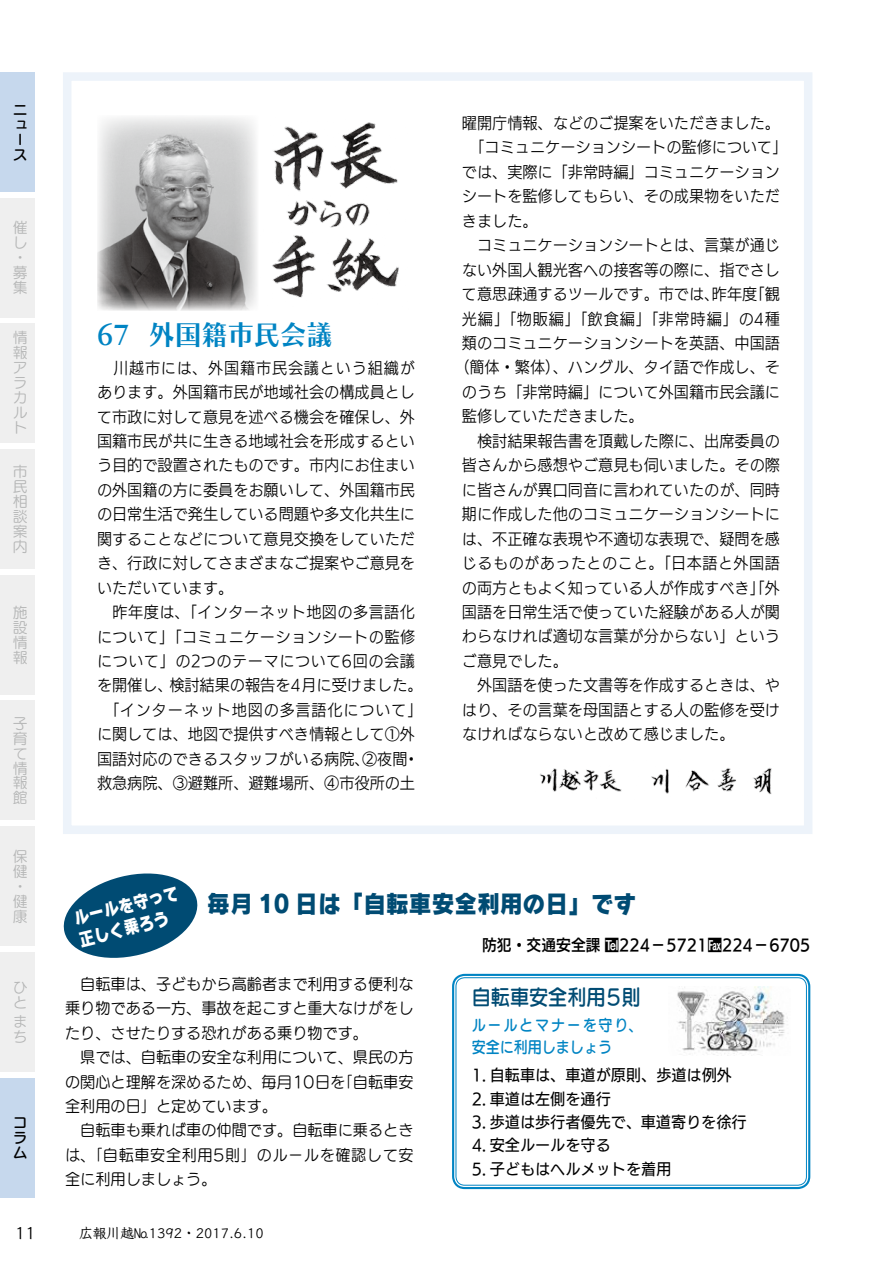
<style>
.page{position:relative;width:893px;height:1263px;background:#fff}
.page>*{position:absolute;margin:0;border:0;box-sizing:border-box;transform-origin:0 0}
.t1{font:27.6px "Chiaro Std B";color:#0084c3;scale:.95 1}
.t2{font:24.45px "Rodin Wanpaku Pro EB";color:#004b73;scale:.93 1}
.t3{font:21.3px "UD Marugo Small Pr 6 DB";color:#004b73;scale:.9 1}
.t4{font:18px/22.4px "Rodin Wanpaku Pro EB";color:#fff;scale:.85 1}
.t5{font:16.95px "Klee Pro DB";color:#000}
.t6{font:15.9px/24.5px "UD Kakugo Small Pr 6 R";color:#000;scale:.95 1}
.t7{font:15.9px/24.5px "UD Marugo Small Pr 6 M";color:#000;scale:.95 1}
.t8{font:15.9px "UD Kakugo Small Pr 6 M";color:#000;scale:.95 1}
.t9{font:15.9px "UD Kakugo Small Pr 6 DB";color:#000;scale:.93 1}
.t10{font:15.9px "UD Kakugo Small Pr 6 R";letter-spacing:.06em;color:#000;scale:.95 1}
.t11{font:15.9px "UD Kakugo Small Pr 6 R";letter-spacing:.03em;color:#000;scale:.95 1}
.t12{font:15.9px/22.4px "UD Marugo Small Pr 6 DB";letter-spacing:.065em;color:#0084c3;scale:.88 1}
.t13{font:14.85px/14.9px "UD Marugo Small Pr 6 M";color:#b5b6b6;text-align:justify}
.t14{font:14.85px/14.9px "UD Marugo Small Pr 6 DB";color:#000;text-align:justify}
.t15{font:13.8px "Klee Pro DB";color:#000}
.s1{font-family:"FOT Kigou Tsushin A"}
</style>
<div class="page">
<div style="left:0;top:701px;width:34px;height:119px;background:#efefef"></div>
<div style="left:0;top:575px;width:34px;height:119px;background:#efefef"></div>
<div style="left:0;top:826px;width:34px;height:120px;background:#efefef"></div>
<div style="left:0;top:449px;width:34px;height:119px;background:#efefef"></div>
<div style="left:0;top:324px;width:34px;height:119px;background:#efefef"></div>
<div style="left:0;top:198px;width:34px;height:119px;background:#efefef"></div>
<div style="left:0;top:952px;width:34px;height:119px;background:#efefef"></div>
<div style="left:0;top:1078px;width:34px;height:119px;background:#c6d8ed"></div>
<div style="left:63px;top:72px;width:749px;height:762px;border:9px solid #edf3fa"></div>
<img style="left:272px;top:122px;width:127px;height:176px">
<img style="left:97px;top:117px;width:160px;height:194px">
<img style="left:540px;top:768px;width:232px;height:26px">
<div style="left:0;top:72px;width:34px;height:119px;background:#c6d8ed"></div>
<svg style="left:63px;top:873px;width:135px;height:85px"></svg>
<div style="left:452px;top:974px;width:358px;height:215px;border:2px solid #0084c3;border-radius:12px"></div>
<div style="left:456px;top:977px;width:351px;height:208px;border:1px solid #0084c3;border-radius:9px"></div>
<img style="left:677px;top:986px;width:108px;height:69px">
<p class="t14" style="left:13px;top:103px;width:15px;text-align:left">ニュース</p>
<p class="t13" style="left:13px;top:221px;width:16px;text-align:left">催し・募集</p>
<p class="t13" style="left:13px;top:331px;width:16px">情報アラカルト</p>
<p class="t13" style="left:13px;top:465px;width:16px">市民相談案内</p>
<p class="t13" style="left:13px;top:605px;width:16px">施設情報</p>
<p class="t13" style="left:13px;top:716px;width:16px">子育て情報館</p>
<p class="t13" style="left:13px;top:849px;width:16px;text-align:left">保健・健康</p>
<p class="t13" style="left:13px;top:980px;width:16px">ひと</p>
<p class="t13" style="left:13px;top:1015px;width:15px">まち</p>
<p class="t14" style="left:13px;top:1116px;width:15px">コラム</p>
<h1 class="t1" style="left:97px;top:317px;width:250px">67 外国籍市民会議</h1>
<p class="t6" style="left:97px;top:356px;width:344px;text-indent:16px">川越市には、外国籍市民会議という組織があります。外国籍市民が地域社会の構成員として市政に対して意見を述べる機会を確保し、外国籍市民が共に生きる地域社会を形成するという目的で設置されたものです。市内にお住まいの外国籍の方に委員をお願いして、外国籍市民の日常生活で発生している問題や多文化共生に関することなどについて意見交換をしていただき、行政に対してさまざまなご提案やご意見をいただいています。<br>　昨年度は、「インターネット地図の多言語化について」「コミュニケーションシートの監修について」の2つのテーマについて6回の会議を開催し、検討結果の報告を4月に受けました。　「インターネット地図の多言語化について」に関しては、地図で提供すべき情報として①外国語対応のできるスタッフがいる病院、②夜間・救急病院、③避難所、避難場所、④市役所の土</p>
<p class="t6" style="left:462px;top:111px;width:336px">曜開庁情報、などのご提案をいただきました。</p>
<p class="t6" style="left:462px;top:136px;width:344px">　「コミュニケーションシートの監修について」</p>
<p class="t6" style="left:462px;top:160px;width:336px">では、実際に「非常時編」コミュニケーション</p>
<p class="t6" style="left:462px;top:185px;width:336px">シートを監修してもらい、その成果物をいただ</p>
<p class="t6" style="left:462px;top:209px;width:81px">きました。</p>
<p class="t6" style="left:462px;top:234px;width:336px">　コミュニケーションシートとは、言葉が通じ</p>
<p class="t6" style="left:462px;top:258px;width:336px">ない外国人観光客への接客等の際に、指でさし</p>
<p class="t6" style="left:462px;top:282px;width:336px">て意思疎通するツールです。市では、昨年度「観</p>
<p class="t10" style="left:462px;top:310px;width:336px">光編」「物販編」「飲食編」「非常時編」の4種</p>
<p class="t6" style="left:462px;top:331px;width:336px">類のコミュニケーションシートを英語、中国語</p>
<p class="t6" style="left:454px;top:356px;width:344px">（簡体・繁体）、ハングル、タイ語で作成し、そ</p>
<p class="t6" style="left:462px;top:380px;width:336px">のうち「非常時編」について外国籍市民会議に</p>
<p class="t6" style="left:462px;top:405px;width:193px">監修していただきました。</p>
<p class="t6" style="left:462px;top:429px;width:336px">　検討結果報告書を頂戴した際に、出席委員の</p>
<p class="t6" style="left:462px;top:454px;width:336px">皆さんから感想やご意見も伺いました。その際</p>
<p class="t6" style="left:462px;top:478px;width:336px">に皆さんが異口同音に言われていたのが、同時</p>
<p class="t6" style="left:462px;top:502px;width:336px">期に作成した他のコミュニケーションシートに</p>
<p class="t6" style="left:462px;top:527px;width:336px">は、不正確な表現や不適切な表現で、疑問を感</p>
<p class="t11" style="left:462px;top:554px;width:336px">じるものがあったとのこと。「日本語と外国語</p>
<p class="t6" style="left:462px;top:576px;width:336px">の両方ともよく知っている人が作成すべき」「外</p>
<p class="t6" style="left:462px;top:600px;width:336px">国語を日常生活で使っていた経験がある人が関</p>
<p class="t6" style="left:462px;top:625px;width:336px">わらなければ適切な言葉が分からない」という</p>
<p class="t6" style="left:462px;top:649px;width:113px">ご意見でした。</p>
<p class="t6" style="left:462px;top:673px;width:336px">　外国語を使った文書等を作成するときは、や</p>
<p class="t6" style="left:462px;top:698px;width:336px">はり、その言葉を母国語とする人の監修を受け</p>
<p class="t6" style="left:462px;top:722px;width:289px">なければならないと改めて感じました。</p>
<p class="t4" style="left:71px;top:906px;width:128px;rotate:-14deg">ルールを守って正しく乗ろう</p>
<p class="t7" style="left:65px;top:972px;width:368px">　自転車は、子どもから高齢者まで利用する便利な乗り物である一方、事故を起こすと重大なけがをしたり、させたりする恐れがある乗り物です。<br>　県では、自転車の安全な利用について、県民の方の関心と理解を深めるため、毎月10日を「自転車安全利用の日」と定めています。<br>　自転車も乗れば車の仲間です。自転車に乗るときは、「自転車安全利用5則」のルールを確認して安全に利用しましょう。</p>
<h2 class="t2" style="left:207px;top:887px;width:463px">毎月 10 日は「自転車安全利用の日」です</h2>
<p class="t9" style="left:482px;top:936px;width:354px">防犯・交通安全課 <span class="s1">L</span>224－5721<span class="s1">O</span>224－6705</p>
<h3 class="t3" style="left:472px;top:985px;width:190px">自転車安全利用5則</h3>
<p class="t12" style="left:472px;top:1014px;width:196px">ルールとマナーを守り、安全に利用しましょう</p>
<p class="t8" style="left:472px;top:1066px;width:276px">1. 自転車は、車道が原則、歩道は例外</p>
<p class="t8" style="left:472px;top:1090px;width:148px">2. 車道は左側を通行</p>
<p class="t8" style="left:472px;top:1113px;width:291px">3. 歩道は歩行者優先で、車道寄りを徐行</p>
<p class="t8" style="left:472px;top:1136px;width:148px">4. 安全ルールを守る</p>
<p class="t8" style="left:472px;top:1160px;width:212px">5. 子どもはヘルメットを着用</p>
<p class="t5" style="left:15px;top:1222px;width:22px">11</p>
<p class="t15" style="left:79px;top:1224px;width:186px">広報川越№1392・2017.6.10</p>
</div>
